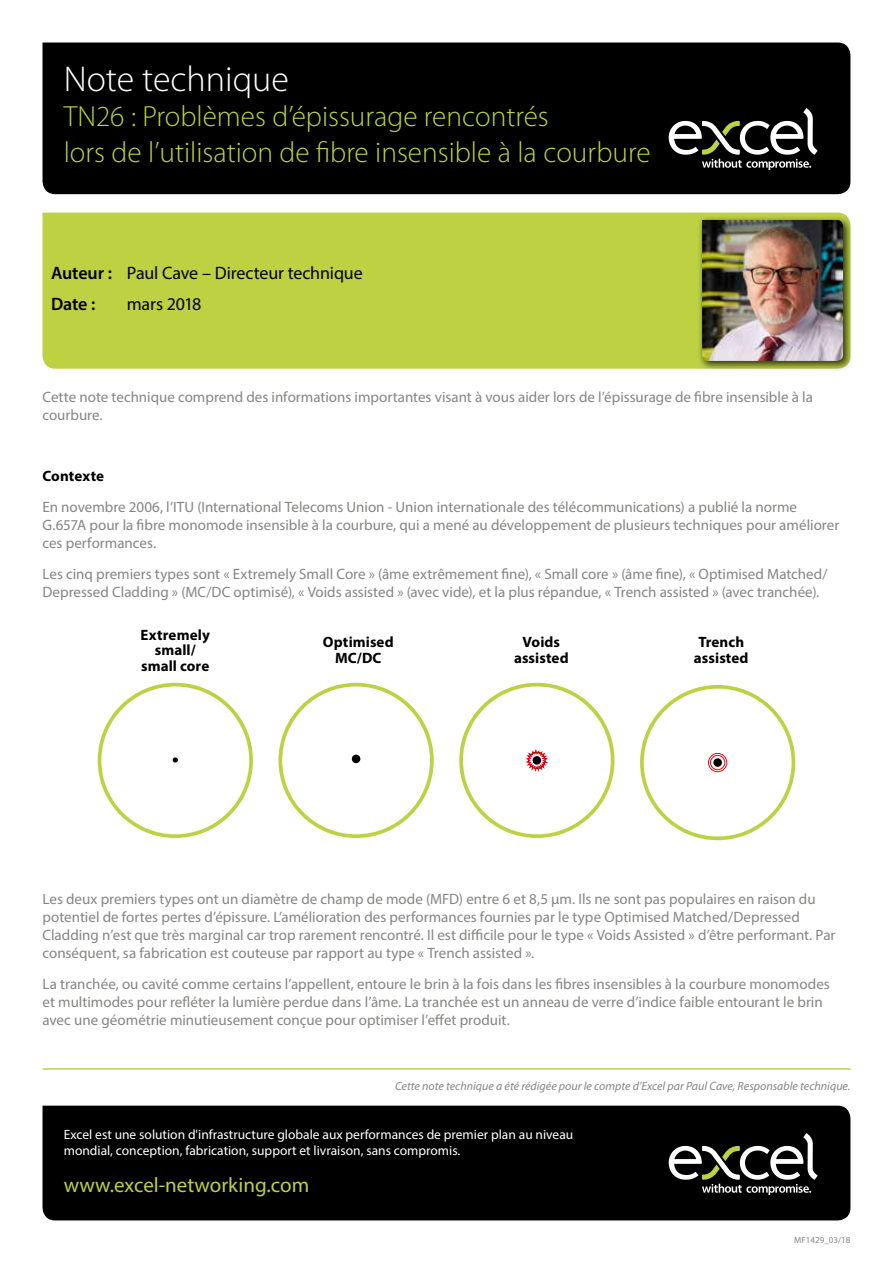
<style>
.page{position:relative;width:893px;height:1263px;background:#fff}
.page>*{position:absolute;margin:0;border:0;box-sizing:border-box;transform-origin:0 0}
.t1{font:300 36px "Myriad Pro";color:#fff}
.t2{font:300 29.25px/35.5px "Myriad Pro";color:#bdd143}
.t3{font:21px "Myriad Pro";color:#bdd143}
.t4{font:18px/30.5px "Myriad Pro";letter-spacing:-.01em;color:#000}
.t5{font:15px/18px "Myriad Pro";color:#858584}
.t6{font:700 15px/15.8px "Myriad Pro";letter-spacing:.005em;color:#000;text-align:center}
.t7{font:13.5px/16.2px "Myriad Pro";color:#fff}
.t8{font:italic 12px "Myriad Pro";color:#858584}
.t9{font:9px "Myriad Pro";color:#858584}
.s1{font-weight:600}
</style>
<div class="page">
<div style="left:43px;top:43px;width:807px;height:151px;background:#000"></div>
<svg style="left:669px;top:108px;width:148px;height:62px"></svg>
<div style="left:43px;top:213px;width:804px;height:156px;background:#bdd143"></div>
<div style="left:43px;top:1106px;width:807px;height:114px;background:#000"></div>
<svg style="left:669px;top:1133px;width:148px;height:62px"></svg>
<hr style="left:43px;top:1068px;width:807px;height:2px;background:#bdd143">
<div style="left:698px;top:216px;width:155px;height:155px;background:#000;opacity:.75"></div>
<img style="left:702px;top:220px;width:141px;height:141px">
<div style="left:459px;top:683px;width:155px;height:155px;border:4px solid #bdd143;border-radius:50%"></div>
<div style="left:278px;top:683px;width:156px;height:155px;border:4px solid #bdd143;border-radius:50%"></div>
<div style="left:98px;top:683px;width:155px;height:155px;border:4px solid #bdd143;border-radius:50%"></div>
<svg style="left:173px;top:757px;width:5px;height:5px"></svg>
<div style="left:352px;top:755px;width:8px;height:8px;background:#000;border-radius:50%"></div>
<div style="left:640px;top:685px;width:155px;height:155px;border:4px solid #bdd143;border-radius:50%"></div>
<div style="left:710px;top:755px;width:15px;height:15px;border:1px solid #e30613;border-radius:50%"></div>
<div style="left:713px;top:758px;width:9px;height:9px;background:#000;border-radius:50%"></div>
<div style="left:708px;top:753px;width:19px;height:19px;border:1px solid #e30613;border-radius:50%"></div>
<svg style="left:526px;top:749px;width:22px;height:22px"></svg>
<h1 class="t1" style="left:64px;top:59px;width:226px">Note technique</h1>
<h2 class="t2" style="left:64px;top:99px;width:588px">TN26 : Problèmes d’épissurage rencontrés<br>lors de l’utilisation de fibre insensible à la courbure</h2>
<p class="t4" style="left:51px;top:258px;width:313px"><span class="s1">Auteur :</span> Paul Cave – Directeur technique<br><span class="s1">Date :</span></p>
<p class="t4" style="left:127px;top:288px;width:76px">mars 2018</p>
<p class="t5" style="left:43px;top:387px;width:772px">Cette note technique comprend des informations importantes visant à vous aider lors de l’épissurage de fibre insensible à la courbure.</p>
<p class="t6" style="left:43px;top:468px;width:63px">Contexte</p>
<p class="t5" style="left:43px;top:498px;width:798px">En novembre 2006, l’ITU (International Telecoms Union - Union internationale des télécommunications) a publié la norme<br>G.657A pour la fibre monomode insensible à la courbure, qui a mené au développement de plusieurs techniques pour améliorer ces performances.</p>
<p class="t5" style="left:43px;top:564px;width:787px">Les cinq premiers types sont « Extremely Small Core » (âme extrêmement fine), « Small core » (âme fine), « Optimised Matched/<br>Depressed Cladding » (MC/DC optimisé), « Voids assisted » (avec vide), et la plus répandue, « Trench assisted » (avec tranchée).</p>
<p class="t6" style="left:141px;top:626px;width:71px">Extremely small/ small core</p>
<p class="t6" style="left:323px;top:634px;width:72px">Optimised<br>MC/DC</p>
<p class="t6" style="left:514px;top:634px;width:56px">Voids assisted</p>
<p class="t6" style="left:694px;top:634px;width:56px;text-align:left">Trench assisted</p>
<p class="t5" style="left:43px;top:890px;width:794px">Les deux premiers types ont un diamètre de champ de mode (MFD) entre 6 et 8,5 µm. Ils ne sont pas populaires en raison du potentiel de fortes pertes d’épissure. L’amélioration des performances fournies par le type Optimised Matched/Depressed Cladding n’est que très marginal car trop rarement rencontré. Il est difficile pour le type « Voids Assisted » d’être performant. Par conséquent, sa fabrication est couteuse par rapport au type « Trench assisted ».</p>
<p class="t5" style="left:43px;top:975px;width:789px">La tranchée, ou cavité comme certains l’appellent, entoure le brin à la fois dans les fibres insensibles à la courbure monomodes et multimodes pour refléter la lumière perdue dans l’âme. La tranchée est un anneau de verre d’indice faible entourant le brin avec une géométrie minutieusement conçue pour optimiser l’effet produit.</p>
<p class="t8" style="left:395px;top:1079px;width:457px">Cette note technique a été rédigée pour le compte d’Excel par Paul Cave, Responsable technique.</p>
<p class="t7" style="left:64px;top:1126px;width:511px">Excel est une solution d'infrastructure globale aux performances de premier plan au niveau mondial, conception, fabrication, support et livraison, sans compromis.</p>
<h3 class="t3" style="left:64px;top:1171px;width:247px">www.excel-networking.com</h3>
<p class="t9" style="left:794px;top:1235px;width:58px">MF1429_03/18</p>
</div>
